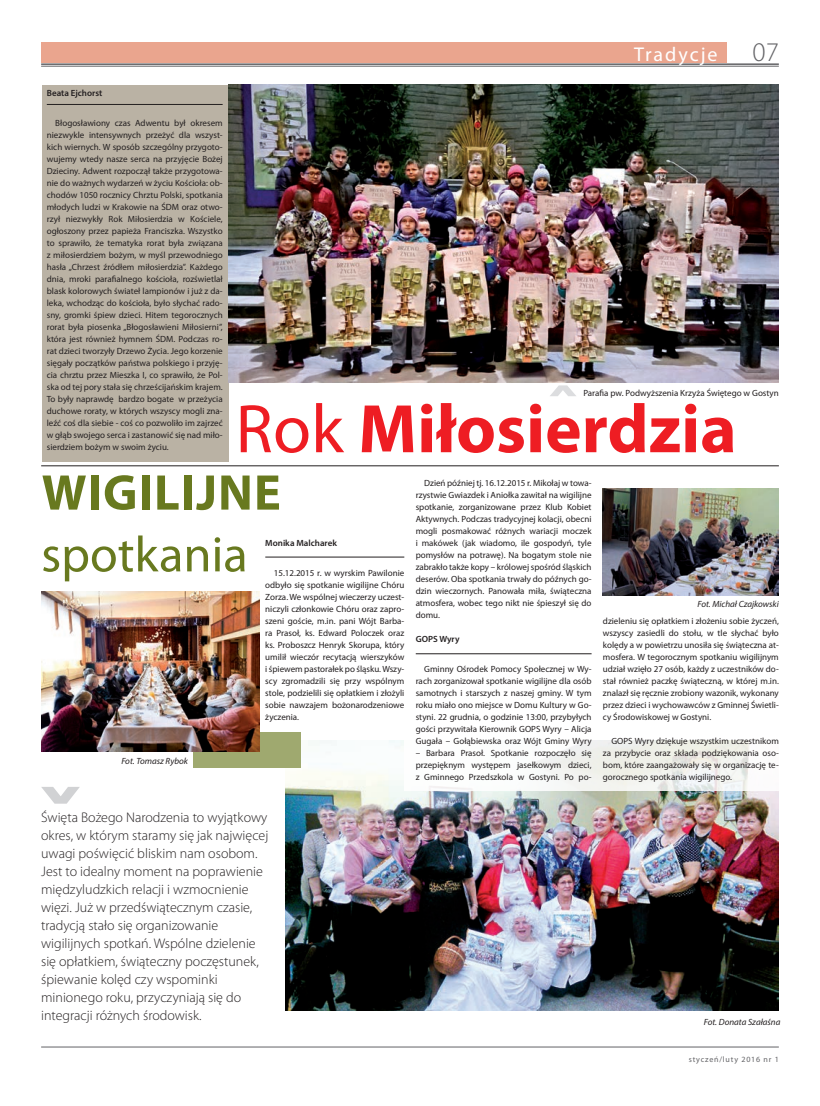
<style>
.page{position:relative;width:820px;height:1106px;background:#fff}
.page>*{position:absolute;margin:0;border:0;box-sizing:border-box;transform-origin:0 0}
.Opis_zdjecia{font:700 69.2px "Myriad Pro";color:#ee1d23}
.Opis_zdjecia-2{font:700 50.5px/61.7px "Myriad Pro";letter-spacing:.02em;color:#68791f}
.t1{font:300 27px "Myriad Pro";color:#636366}
.pagina_prawa{font:20px "Myriad Pro";letter-spacing:.1em;color:#fff}
.lead{font:300 14px/18px "Myriad Pro";color:#231f20}
.tekst_podstawowy{font:9px/12px "Myriad Pro";color:#231f20;text-align:justify}
.podpis_foto{font:italic 9px "Myriad Pro";color:#231f20}
.Podpis{font:600 9px "Myriad Pro";color:#231f20}
.t2{font:8px "Myriad Pro";letter-spacing:.1em;color:#636366}
.s1{font-weight:400}
</style>
<div class="page">
<hr style="left:41px;top:63px;width:737px;height:2px;background:#636366">
<hr style="left:41px;top:66px;width:737px;height:1px;background:#636366">
<hr style="left:41px;top:1046px;width:737px;height:1px;background:#636366">
<div style="left:41px;top:43px;width:685px;height:20px;background:#eaa58e"></div>
<hr style="left:41px;top:465px;width:737px;height:1px;background:#231f20">
<div style="left:42px;top:85px;width:186px;height:377px;background:#bab2a4"></div>
<img style="left:228px;top:85px;width:550px;height:297px">
<img style="left:602px;top:488px;width:176px;height:107px">
<img style="left:285px;top:740px;width:493px;height:271px">
<div style="left:193px;top:732px;width:108px;height:36px;background:#9fa96f"></div>
<img style="left:41px;top:591px;width:218px;height:160px">
<hr style="left:47px;top:104px;width:175px;height:1px;background:#231f20">
<svg style="left:550px;top:385px;width:26px;height:11px"></svg>
<svg style="left:41px;top:787px;width:39px;height:16px"></svg>
<svg style="left:404px;top:740px;width:374px;height:51px;fill:#f5f7f7"></svg>
<hr style="left:265px;top:557px;width:139px;height:1px;background:#231f20">
<hr style="left:415px;top:653px;width:176px;height:1px;background:#231f20">
<p class="Podpis" style="left:47px;top:87px;width:57px">Beata Ejchorst</p>
<p class="pagina_prawa" style="left:633px;top:42px;width:85px">Tradycje</p>
<p class="t1" style="left:752px;top:35px;width:28px">07</p>
<p class="tekst_podstawowy" style="left:47px;top:117px;width:177px;text-indent:9px">Błogosławiony czas Adwentu był okresem niezwykle intensywnych przeżyć dla wszyst&shy;kich wiernych. W sposób szczególny przygoto&shy;wujemy wtedy nasze serca na przyjęcie Bożej Dzieciny. Adwent rozpoczął także przygotowa&shy;nie do ważnych wydarzeń w życiu Kościoła: ob&shy;chodów 1050 rocznicy Chrztu Polski, spotkania młodych ludzi w Krakowie na ŚDM oraz otwo&shy;rzył niezwykły Rok Miłosierdzia w Kościele, ogłoszony przez papieża Franciszka. Wszystko to sprawiło, że tematyka rorat była związana z miłosierdziem bożym, w myśl przewodniego hasła „Chrzest źródłem miłosierdzia”. Każdego dnia, mroki parafialnego kościoła, rozświetlał blask kolorowych świateł lampionów i już z da&shy;leka, wchodząc do kościoła, było słychać rado&shy;sny, gromki śpiew dzieci. Hitem tegorocznych rorat była piosenka „Błogosławieni Miłosierni”, która jest również hymnem ŚDM. Podczas ro&shy;rat dzieci tworzyły Drzewo Życia. Jego korzenie sięgały początków państwa polskiego i przyję&shy;cia chrztu przez Mieszka I, co sprawiło, że Pol&shy;ska od tej pory stała się chrześcijańskim krajem.<br>To były naprawdę bardzo bogate w przeżycia duchowe roraty, w których wszyscy mogli zna&shy;leźć coś dla siebie - coś co pozwoliło im zajrzeć w głąb swojego serca i zastanowić się nad miło&shy;sierdziem bożym w swoim życiu.</p>
<p class="tekst_podstawowy" style="left:583px;top:387px;width:197px">Parafia pw. Podwyższenia Krzyża Świętego w Gostyn</p>
<p class="Opis_zdjecia" style="left:235px;top:384px;width:502px"><span class="s1">Rok</span> Miłosierdzia</p>
<p class="Opis_zdjecia-2" style="left:41px;top:460px;width:241px">WIGILIJNE <span class="s1">spotkania</span></p>
<p class="tekst_podstawowy" style="left:415px;top:477px;width:177px;text-indent:9px">Dzień później tj. 16.12.2015 r. Mikołaj w towa&shy;rzystwie Gwiazdek i Aniołka zawitał na wigilijne spotkanie, zorganizowane przez Klub Kobiet Aktywnych. Podczas tradycyjnej kolacji, obecni mogli posmakować różnych wariacji moczek i makówek (jak wiadomo, ile gospodyń, tyle pomysłów na potrawę). Na bogatym stole nie zabrakło także kopy – królowej spośród śląskich deserów. Oba spotkania trwały do późnych go&shy;dzin wieczornych. Panowała miła, świąteczna atmosfera, wobec tego nikt nie śpieszył się do domu.</p>
<p class="Podpis" style="left:265px;top:537px;width:73px">Monika Malcharek</p>
<p class="tekst_podstawowy" style="left:265px;top:567px;width:140px;text-indent:9px">15.12.2015 r. w wyrskim Pawilonie odbyło się spotkanie wigilijne Chóru Zorza. We wspólnej wieczerzy uczest&shy;niczyli członkowie Chóru oraz zapro&shy;szeni goście, m.in. pani Wójt Barba&shy;ra Prasoł, ks. Edward Poloczek oraz ks. Proboszcz Henryk Skorupa, który umilił wieczór recytacją wierszyków i śpiewem pastorałek po śląsku. Wszy&shy;scy zgromadzili się przy wspólnym stole, podzielili się opłatkiem i złożyli sobie nawzajem bożonarodzeniowe życzenia.</p>
<p class="podpis_foto" style="left:697px;top:598px;width:83px">Fot. Michał Czajkowski</p>
<p class="tekst_podstawowy" style="left:602px;top:615px;width:177px">dzieleniu się opłatkiem i złożeniu sobie życzeń, wszyscy zasiedli do stołu, w tle słychać było kolędy a w powietrzu unosiła się świąteczna at&shy;mosfera. W tegorocznym spotkaniu wigilijnym udział wzięło 27 osób, każdy z uczestników do&shy;stał również paczkę świąteczną, w której m.in. znalazł się ręcznie zrobiony wazonik, wykonany przez dzieci i wychowawców z Gminnej Świetli&shy;cy Środowiskowej w Gostyni.</p>
<p class="tekst_podstawowy" style="left:602px;top:735px;width:177px;text-indent:9px">GOPS Wyry dziękuje wszystkim uczestnikom za przybycie oraz składa podziękowania oso&shy;bom, które zaangażowały się w organizację te&shy;gorocznego spotkania wigilijnego.</p>
<p class="Podpis" style="left:415px;top:633px;width:45px">GOPS Wyry</p>
<p class="tekst_podstawowy" style="left:415px;top:663px;width:177px;text-indent:9px">Gminny Ośrodek Pomocy Społecznej w Wy&shy;rach zorganizował spotkanie wigilijne dla osób samotnych i starszych z naszej gminy. W tym roku miało ono miejsce w Domu Kultury w Go&shy;styni. 22 grudnia, o godzinie 13:00, przybyłych gości przywitała Kierownik GOPS Wyry – Alicja Gugała – Gołąbiewska oraz Wójt Gminy Wyry</p>
<p class="tekst_podstawowy" style="left:415px;top:747px;width:177px">– Barbara Prasoł. Spotkanie rozpoczęło się przepięknym występem jasełkowym dzieci, z Gminnego Przedszkola w Gostyni. Po po-</p>
<p class="podpis_foto" style="left:121px;top:755px;width:68px">Fot. Tomasz Rybok</p>
<p class="lead" style="left:41px;top:808px;width:229px">Święta Bożego Narodzenia to wyjątkowy okres, w którym staramy się jak najwięcej uwagi poświęcić bliskim nam osobom.<br>Jest to idealny moment na poprawienie międzyludzkich relacji i wzmocnienie więzi. Już w przedświątecznym czasie, tradycją stało się organizowanie wigilijnych spotkań. Wspólne dzielenie się opłatkiem, świąteczny poczęstunek, śpiewanie kolęd czy wspominki minionego roku, przyczyniają się do integracji różnych środowisk.</p>
<p class="podpis_foto" style="left:703px;top:1016px;width:78px">Fot. Donata Szałaśna</p>
<p class="t2" style="left:688px;top:1054px;width:91px">styczeń/luty 2016 nr 1</p>
</div>
